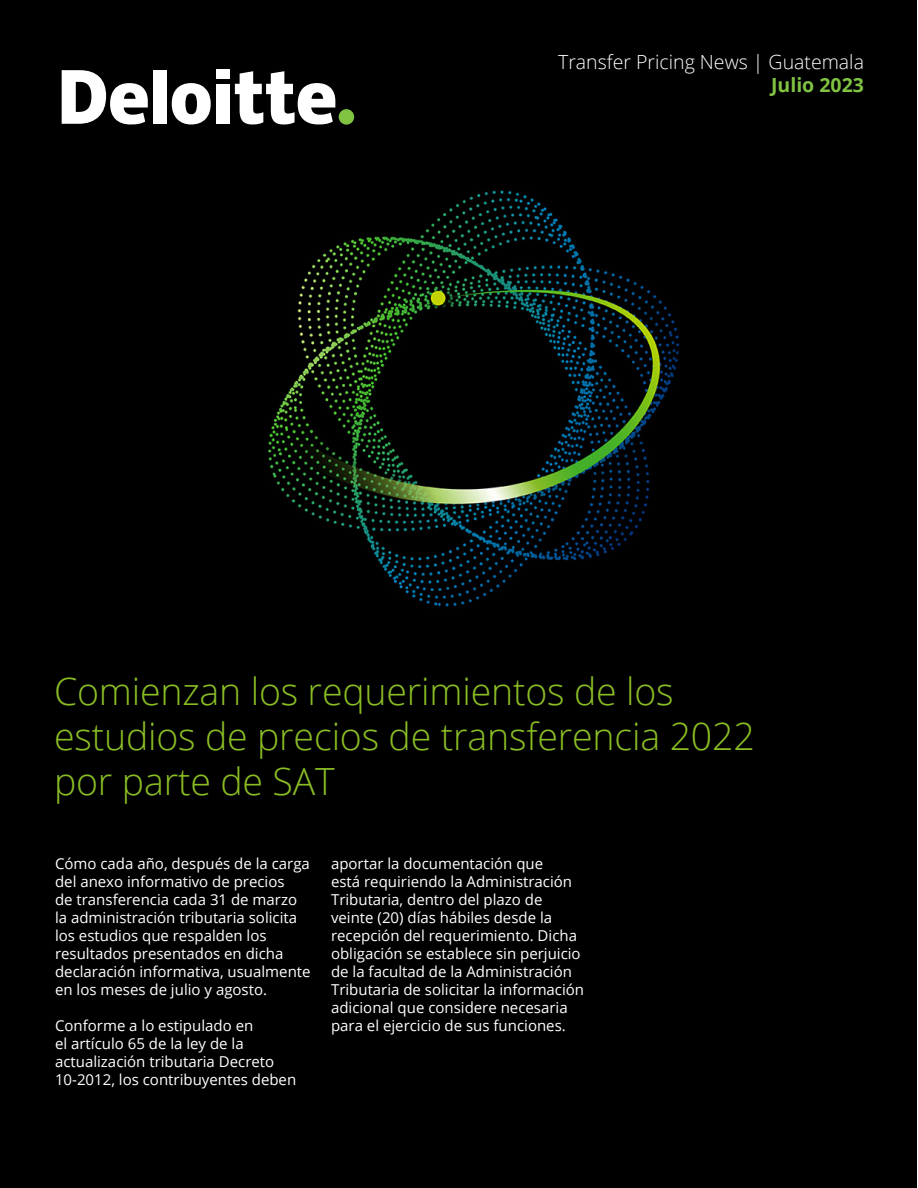
<style>
.page{position:relative;width:918px;height:1188px;background:#fff}
.page>*{position:absolute;margin:0;border:0;box-sizing:border-box;transform-origin:0 0}
.t1{font:300 37.5px/45px "Open Sans";letter-spacing:-.005em;color:#8abd24}
.t2{font:300 19.5px "Open Sans";color:#fff}
.t3{font:700 19.5px "Open Sans";color:#80c342}
.t4{font:15px/18px "Open Sans";color:#fff}
</style>
<div class="page">
<div style="left:1px;top:1px;width:916px;height:1187px;background:#000"></div>
<div style="left:339px;top:109px;width:15px;height:16px;background:#80c342;border-radius:50%"></div>
<div style="left:153px;top:70px;width:13px;height:54px;background:#fff"></div>
<svg style="left:172px;top:83px;width:39px;height:41px"></svg>
<div style="left:216px;top:84px;width:14px;height:40px;background:#fff"></div>
<div style="left:216px;top:70px;width:14px;height:9px;background:#fff"></div>
<svg style="left:235px;top:71px;width:100px;height:53px"></svg>
<svg style="left:62px;top:70px;width:86px;height:54px"></svg>
<img style="left:268px;top:190px;width:412px;height:417px">
<h2 class="t2" style="left:558px;top:48px;width:307px">Transfer Pricing News | Guatemala</h2>
<h2 class="t3" style="left:771px;top:71px;width:94px">Julio 2023</h2>
<h1 class="t1" style="left:54px;top:668px;width:702px">Comienzan los requerimientos de los estudios de precios de transferencia 2022 por parte de SAT</h1>
<p class="t4" style="left:55px;top:854px;width:257px">Cómo cada año, después de la carga del anexo informativo de precios<br>de transferencia cada 31 de marzo la administración tributaria solicita los estudios que respalden los resultados presentados en dicha declaración informativa, usualmente en los meses de julio y agosto.</p>
<p class="t4" style="left:55px;top:1016px;width:243px">Conforme a lo estipulado en<br>el artículo 65 de la ley de la actualización tributaria Decreto<br>10-2012, los contribuyentes deben</p>
<p class="t4" style="left:331px;top:854px;width:255px">aportar la documentación que<br>está requiriendo la Administración Tributaria, dentro del plazo de veinte (20) días hábiles desde la recepción del requerimiento. Dicha obligación se establece sin perjuicio de la facultad de la Administración Tributaria de solicitar la información adicional que considere necesaria para el ejercicio de sus funciones.</p>
</div>
